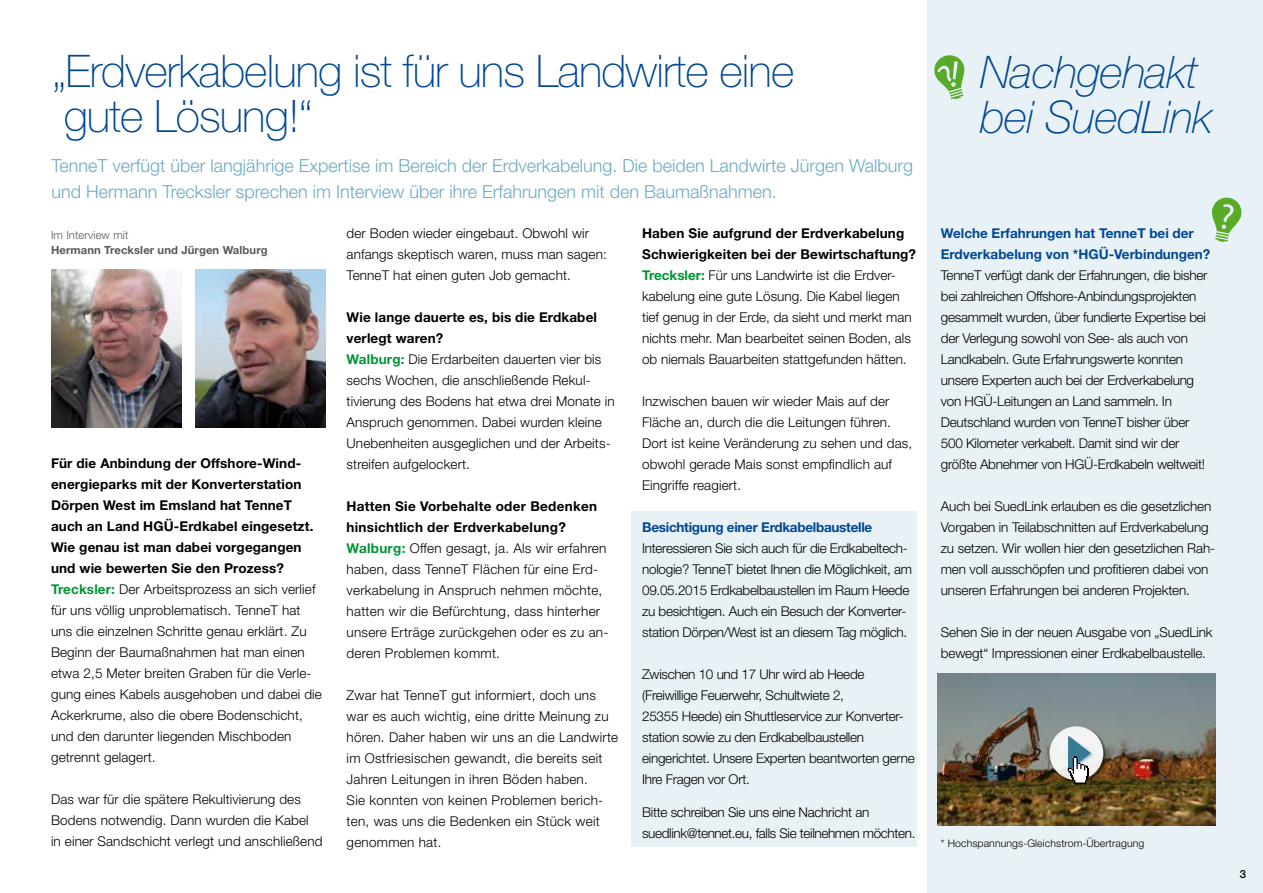
<style>
.page{position:relative;width:1263px;height:893px;background:#fff}
.page>*{position:absolute;margin:0;border:0;box-sizing:border-box;transform-origin:0 0}
.t1{font:100 45px/45px "Helvetica Neue LT Pro";letter-spacing:-.02em;color:#004894}
.t2{font:italic 100 45px/45px "Helvetica Neue LT Pro";letter-spacing:-.02em;color:#004894}
.t3{font:300 18px/25.5px "Helvetica Neue LT Pro";color:#6baac5}
.t4{font:300 13.5px/21px "Helvetica Neue LT Pro";color:#000}
.t5{font:300 13.5px/21px "Helvetica Neue LT Pro";letter-spacing:-.02em;color:#000}
.t6{font:300 13.5px/21px "Helvetica Neue LT Pro";letter-spacing:.02em;color:#000}
.t7{font:700 13.5px/21px "Helvetica Neue LT Pro";letter-spacing:.01em;color:#000}
.t8{font:300 13.5px/21px "Helvetica Neue LT Pro";letter-spacing:-.025em;color:#000}
.t9{font:700 13.5px/21px "Helvetica Neue LT Pro";color:#004894}
.t10{font:700 13.5px "Helvetica Neue LT Pro";letter-spacing:-.02em;color:#004894}
.t11{font:700 11.25px/15px "Helvetica Neue LT Pro";letter-spacing:.01em;color:#58585a}
.t12{font:500 11.25px "Helvetica Neue LT Pro";color:#000}
.t13{font:300 10.5px "Helvetica Neue LT Pro";letter-spacing:.01em;color:#000}
.s1{font-weight:300}
.s2{font-weight:700;color:#009435}
</style>
<div class="page">
<div style="left:631px;top:511px;width:286px;height:335px;background:#e8f1f6"></div>
<div style="left:927px;top:0;width:336px;height:893px;background:#e8f1f6"></div>
<img style="left:51px;top:270px;width:130px;height:157px">
<img style="left:195px;top:270px;width:130px;height:157px">
<svg style="left:934px;top:55px;width:31px;height:44px"></svg>
<svg style="left:1212px;top:197px;width:30px;height:45px"></svg>
<img style="left:938px;top:674px;width:277px;height:152px">
<div style="left:1049px;top:727px;width:57px;height:57px;background:#000;opacity:.65"></div>
<svg style="left:1049px;top:726px;width:54px;height:54px"></svg>
<div style="left:1068px;top:736px;width:25px;height:37px;background:#377a94;opacity:.45"></div>
<svg style="left:1068px;top:736px;width:23px;height:48px"></svg>
<p class="t1" style="left:52px;top:48px;width:744px">„Erdverkabelung ist für uns Landwirte eine gute Lösung!“</p>
<p class="t3" style="left:52px;top:153px;width:863px">TenneT verfügt über langjährige Expertise im Bereich der Erdverkabelung. Die beiden Landwirte Jürgen Walburg und Hermann Trecksler sprechen im Interview über ihre Erfahrungen mit den Baumaßnahmen.</p>
<p class="t11" style="left:51px;top:227px;width:218px"><span class="s1">Im Interview mit<br></span>Hermann Trecksler und Jürgen Walburg</p>
<p class="t7" style="left:51px;top:452px;width:264px">Für die Anbindung der Offshore-Wind&shy;energieparks mit der Konverterstation Dörpen West im Emsland hat TenneT auch an Land HGÜ-Erdkabel eingesetzt.<br>Wie genau ist man dabei vorgegangen und wie bewerten Sie den Prozess?</p>
<p class="t4" style="left:51px;top:578px;width:272px"><span class="s2">Trecksler:</span> Der Arbeitsprozess an sich verlief für uns völlig unproblematisch. TenneT hat uns die einzelnen Schritte genau erklärt. Zu Beginn der Baumaßnahmen hat man einen etwa 2,5 Meter breiten Graben für die Verle&shy;gung eines Kabels ausgehoben und dabei die Ackerkrume, also die obere Bodenschicht, und den darunter liegenden Mischboden getrennt gelagert.</p>
<p class="t4" style="left:51px;top:788px;width:273px">Das war für die spätere Rekultivierung des<br>Bodens notwendig. Dann wurden die Kabel<br>in einer Sandschicht verlegt und anschließend</p>
<p class="t4" style="left:347px;top:222px;width:262px">der Boden wieder eingebaut. Obwohl wir anfangs skeptisch waren, muss man sagen:<br>TenneT hat einen guten Job gemacht.</p>
<p class="t7" style="left:347px;top:306px;width:252px">Wie lange dauerte es, bis die Erdkabel verlegt waren?</p>
<p class="t4" style="left:347px;top:348px;width:270px"><span class="s2">Walburg:</span> Die Erdarbeiten dauerten vier bis sechs Wochen, die anschließende Rekul&shy;tivierung des Bodens hat etwa drei Monate in Anspruch genommen. Dabei wurden kleine Unebenheiten ausgeglichen und der Arbeits&shy;streifen aufgelockert.</p>
<p class="t7" style="left:347px;top:495px;width:252px">Hatten Sie Vorbehalte oder Bedenken hinsichtlich der Erdverkabelung?</p>
<p class="t6" style="left:347px;top:537px;width:263px"><span class="s2">Walburg:</span> Offen gesagt, ja. Als wir erfahren haben, dass TenneT Flächen für eine Erd&shy;verkabelung in Anspruch nehmen möchte, hatten wir die Befürchtung, dass hinterher unsere Erträge zurückgehen oder es zu an&shy;deren Problemen kommt.</p>
<p class="t6" style="left:347px;top:684px;width:273px">Zwar hat TenneT gut informiert, doch uns war es auch wichtig, eine dritte Meinung zu hören. Daher haben wir uns an die Landwirte im Ostfriesischen gewandt, die bereits seit Jahren Leitungen in ihren Böden haben.<br>Sie konnten von keinen Problemen berich&shy;ten, was uns die Bedenken ein Stück weit genommen hat.</p>
<p class="t7" style="left:642px;top:222px;width:275px">Haben Sie aufgrund der Erdverkabelung<br>Schwierigkeiten bei der Bewirtschaftung?</p>
<p class="t4" style="left:642px;top:264px;width:271px"><span class="s2">Trecksler:</span> Für uns Landwirte ist die Erdver&shy;kabelung eine gute Lösung. Die Kabel liegen tief genug in der Erde, da sieht und merkt man nichts mehr. Man bearbeitet seinen Boden, als ob niemals Bauarbeiten stattgefunden hätten.</p>
<p class="t4" style="left:642px;top:390px;width:272px">Inzwischen bauen wir wieder Mais auf der Fläche an, durch die die Leitungen führen.<br>Dort ist keine Veränderung zu sehen und das, obwohl gerade Mais sonst empfindlich auf Eingriffe reagiert.</p>
<p class="t10" style="left:642px;top:519px;width:232px">Besichtigung einer Erdkabelbaustelle</p>
<p class="t5" style="left:642px;top:537px;width:271px">Interessieren Sie sich auch für die Erdkabeltech&shy;nologie? TenneT bietet Ihnen die Möglichkeit, am 09.05.2015 Erdkabelbaustellen im Raum Heede zu besichtigen. Auch ein Besuch der Konverter&shy;station Dörpen/West ist an diesem Tag möglich.</p>
<p class="t5" style="left:642px;top:663px;width:274px">Zwischen 10 und 17 Uhr wird ab Heede (Freiwillige Feuerwehr, Schultwiete 2,<br>25355 Heede) ein Shuttleservice zur Konverter&shy;station sowie zu den Erdkabelbaustellen eingerichtet. Unsere Experten beantworten gerne Ihre Fragen vor Ort.</p>
<p class="t8" style="left:642px;top:801px;width:275px">Bitte schreiben Sie uns eine Nachricht an suedlink@tennet.eu, falls Sie teilnehmen möchten.</p>
<p class="t2" style="left:980px;top:49px;width:234px">Nachgehakt bei SuedLink</p>
<p class="t9" style="left:941px;top:222px;width:271px">Welche Erfahrungen hat TenneT bei der<br>Erdverkabelung von *HGÜ-Verbindungen?</p>
<p class="t5" style="left:941px;top:264px;width:268px">TenneT verfügt dank der Erfahrungen, die bisher bei zahlreichen Offshore-Anbindungsprojekten gesammelt wurden, über fundierte Expertise bei der Verlegung sowohl von See- als auch von Landkabeln. Gute Erfahrungswerte konnten unsere Experten auch bei der Erdverkabelung von HGÜ-Leitungen an Land sammeln. In Deutschland wurden von TenneT bisher über 500 Kilometer verkabelt. Damit sind wir der größte Abnehmer von HGÜ-Erdkabeln weltweit!</p>
<p class="t4" style="left:941px;top:495px;width:276px">Auch bei SuedLink erlauben es die gesetzlichen Vorgaben in Teilabschnitten auf Erdverkabelung zu setzen. Wir wollen hier den gesetzlichen Rah&shy;men voll ausschöpfen und profitieren dabei von unseren Erfahrungen bei anderen Projekten.</p>
<p class="t4" style="left:941px;top:621px;width:273px">Sehen Sie in der neuen Ausgabe von „SuedLink bewegt“ Impressionen einer Erdkabelbaustelle.</p>
<p class="t13" style="left:941px;top:837px;width:205px">* Hochspannungs-Gleichstrom-Übertragung</p>
<p class="t12" style="left:1240px;top:867px;width:8px">3</p>
</div>
